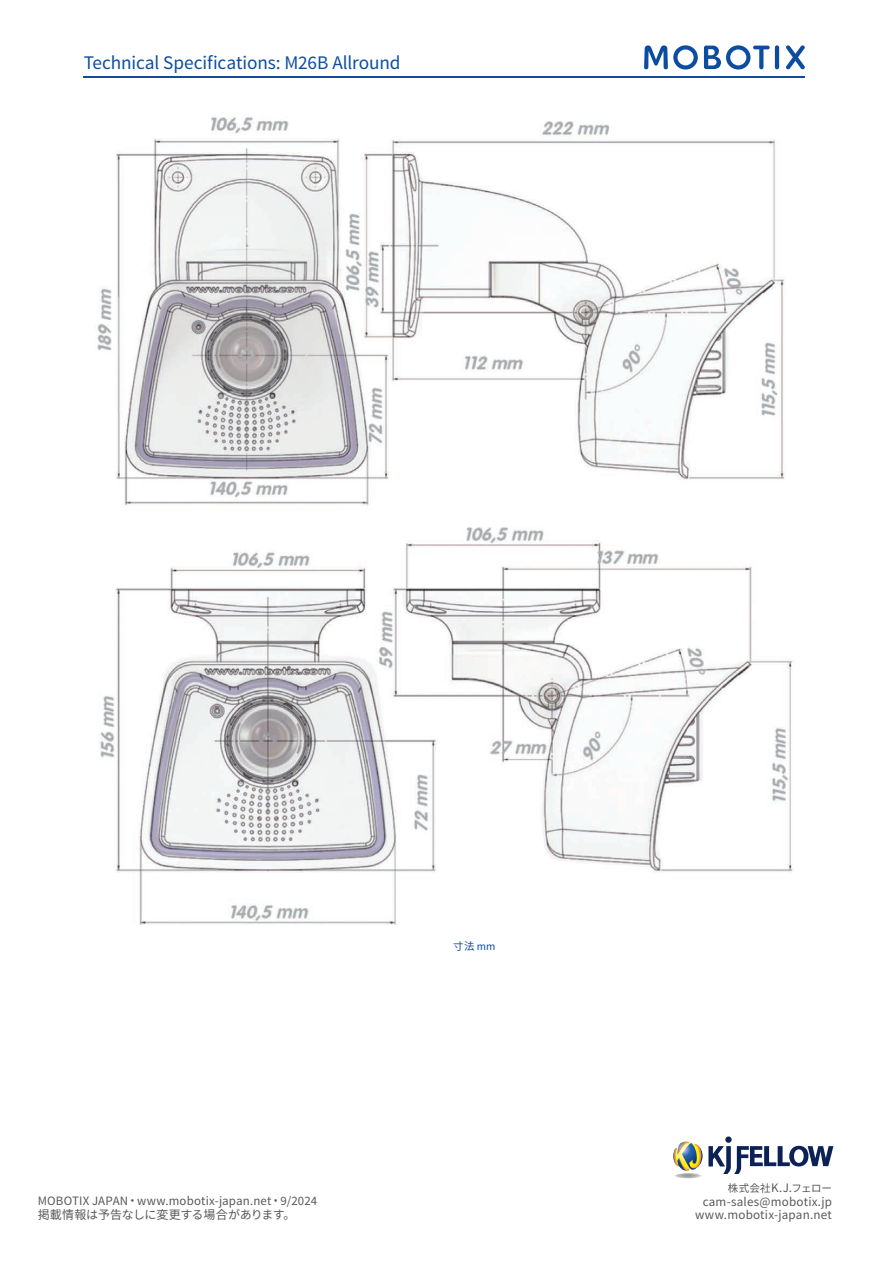
<style>
.page{position:relative;width:893px;height:1263px;background:#fff}
.page>*{position:absolute;margin:0;border:0;box-sizing:border-box;transform-origin:0 0}
.t1{font:19.2px "Source Sans Pro";letter-spacing:-.005em;color:#0d4da1}
.t2{font:12.9px "Source Sans Pro";letter-spacing:.01em;color:#57585a}
.t3{font:12px "Noto Sans CJ Kjp";letter-spacing:-.015em;color:#57585a}
.t4{font:11.7px/13.5px "Noto Sans CJ Kjp";letter-spacing:.02em;color:#57585a;text-align:right}
.t5{font:10.5px "Noto Sans CJ Kjp";letter-spacing:.005em;color:#57585a}
.t6{font:10.5px "Noto Sans CJ Kjp";color:#0d4da1}
.s1{font-family:"Noto Sans CJ Kjp";font-size:12px}
.s2{font-family:"Source Sans Pro";font-size:11.25px}
.s3{font-size:11.7px}
</style>
<div class="page">
<img style="left:97px;top:117px;width:696px;height:808px">
<hr style="left:83px;top:76px;width:721px;height:2px;background:#0d4da1">
<hr style="left:775px;top:45px;width:4px;height:24px;background:#0d4da1;border-radius:2px">
<svg style="left:786px;top:45px;width:19px;height:24px"></svg>
<svg style="left:644px;top:45px;width:54px;height:25px"></svg>
<svg style="left:704px;top:45px;width:66px;height:25px"></svg>
<div style="left:725px;top:1136px;width:7px;height:7px;background:#0c2156;border-radius:3px"></div>
<svg style="left:673px;top:1141px;width:160px;height:33px"></svg>
<svg style="left:675px;top:1173px;width:26px;height:5px"></svg>
<h1 class="t1" style="left:84px;top:51px;width:318px">Technical Specifications: M26B Allround</h1>
<p class="t2" style="left:38px;top:1192px;width:281px">MOBOTIX JAPAN<span class="s1">・</span>www.mobotix-japan.net<span class="s1">・</span>9/2024</p>
<p class="t3" style="left:38px;top:1208px;width:259px">掲載情報は予告なしに変更する場合があります。</p>
<p class="t6" style="left:453px;top:940px;width:44px">寸法 <span class="s2">mm</span></p>
<p class="t5" style="left:728px;top:1182px;width:106px">株式会社<span class="s3">K.J.</span>フェロー</p>
<p class="t4" style="left:695px;top:1195px;width:138px">cam-sales@mobotix.jp www.mobotix-japan.net</p>
</div>
